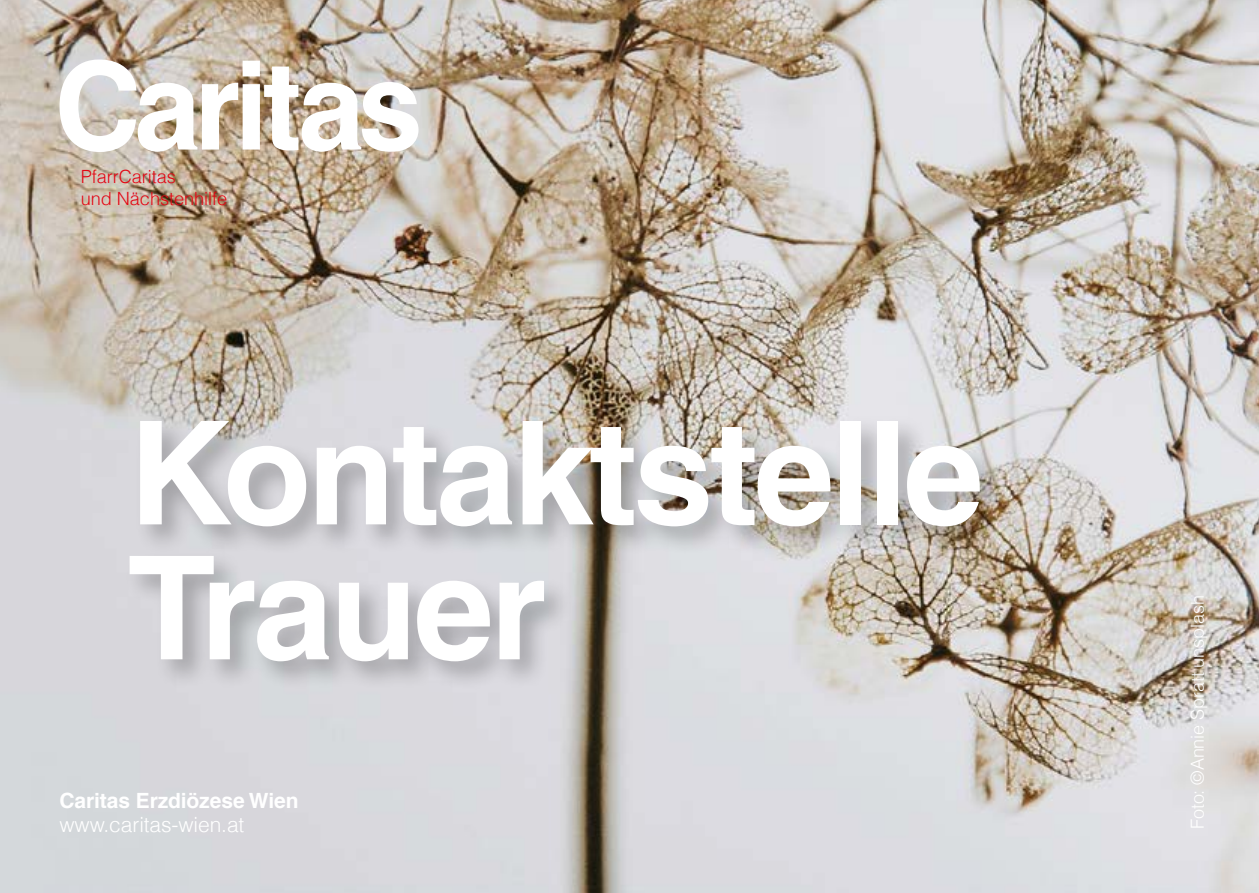
<style>
.page{position:relative;width:1259px;height:893px;background:#fff}
.page>*{position:absolute;margin:0;border:0;box-sizing:border-box;transform-origin:0 0}
.t1{font:700 144px/135px "Helvetica LT Com";letter-spacing:-.025em;color:#fff}
.t2{font:700 21px "Helvetica LT Com";letter-spacing:-.005em;color:#fff}
.t3{font:300 21px "Helvetica LT Com";letter-spacing:-.005em;color:#fff}
.t4{font:300 18.3px/21.9px "Helvetica LT Com";letter-spacing:-.005em;color:#e30613}
.t5{font:300 18px "Helvetica LT Com";letter-spacing:-.005em;color:#fff}
</style>
<div class="page">
<img style="left:0;top:0;width:1259px;height:893px">
<div style="left:124px;top:415px;width:886px;height:276px;background:#000;opacity:.25"></div>
<svg style="left:60px;top:60px;width:358px;height:92px"></svg>
<p class="t4" style="left:81px;top:166px;width:148px">PfarrCaritas<br>und Nächstenhilfe</p>
<h1 class="t1" style="left:128px;top:407px;width:857px">Kontaktstelle<br>Trauer</h1>
<p class="t2" style="left:60px;top:788px;width:240px">Caritas Erzdiözese Wien</p>
<p class="t3" style="left:60px;top:812px;width:186px">www.caritas-wien.at</p>
<p class="t5" style="left:1186px;top:829px;width:236px;rotate:-90deg">Foto: ©Annie Spratt unsplash</p>
</div>
